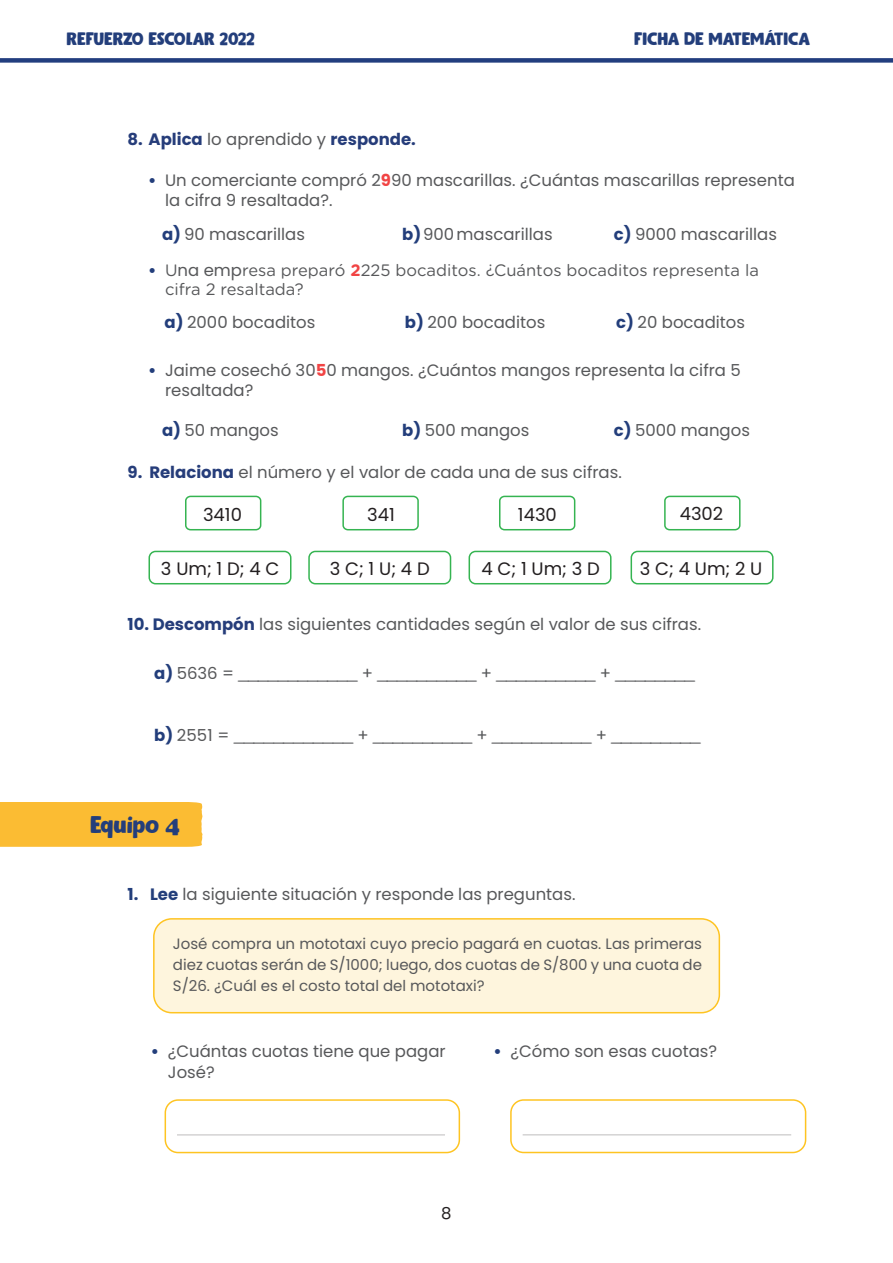
<style>
.page{position:relative;width:893px;height:1263px;background:#fff}
.page>*{position:absolute;margin:0;border:0;box-sizing:border-box;transform-origin:0 0}
.Subtitulo_Poppins{font:24px "Gumbo DEMO";color:#233e7b}
.t1{font:18px "Poppins";color:#231f20}
.t2{font:18px "Gumbo DEMO";color:#233e7b}
.Cuerpo_de_texto_alin{font:16.5px/19.8px "Poppins";color:#57585a}
.Cuerpo_de_texto_alin-2{font:16.5px/19.8px "Gotham Rounded";color:#57585a}
.Cuerpo_de_texto_alin-3{font:700 16.5px "Poppins";color:#263d7a}
.t3{font:16.5px "Poppins";color:#231f20}
.Texto_base{font:15px/21px "Poppins";color:#57585a;text-align:justify}
.s1{font-weight:400;color:#57585a}
.s2{font-weight:700;color:#233e7b}
.s3{font-weight:700;color:#f14444}
.s4{font-family:"Poppins";font-weight:700;color:#233e7b}
.s5{font-family:"Poppins"}
.s6{font-weight:700;color:#263d7a}
.s7{font-family:"Cooper";font-weight:900}
</style>
<div class="page">
<div style="left:0;top:58px;width:893px;height:5px;background:#223e7f"></div>
<div style="left:185px;top:496px;width:76px;height:34px;border:2px solid #35b451;border-radius:5px"></div>
<div style="left:342px;top:496px;width:77px;height:34px;border:2px solid #35b451;border-radius:5px"></div>
<div style="left:499px;top:496px;width:76px;height:34px;border:2px solid #35b451;border-radius:5px"></div>
<div style="left:664px;top:496px;width:76px;height:34px;border:2px solid #35b451;border-radius:5px"></div>
<div style="left:148px;top:551px;width:143px;height:33px;border:2px solid #35b451;border-radius:6px"></div>
<div style="left:308px;top:551px;width:143px;height:33px;border:2px solid #35b451;border-radius:6px"></div>
<div style="left:469px;top:551px;width:142px;height:33px;border:2px solid #35b451;border-radius:6px"></div>
<div style="left:631px;top:551px;width:142px;height:33px;border:2px solid #35b451;border-radius:6px"></div>
<hr style="left:177px;top:1134px;width:268px;height:1px;background:#231f20">
<hr style="left:523px;top:1134px;width:268px;height:1px;background:#231f20">
<div style="left:0;top:802px;width:202px;height:45px;background:#fbbc33"></div>
<div style="left:154px;top:919px;width:565px;height:94px;background:#fef5dd;border-radius:18px"></div>
<div style="left:153px;top:918px;width:567px;height:95px;border:2px solid #fec422;border-radius:18px"></div>
<div style="left:165px;top:1099px;width:295px;height:54px;border:2px solid #fec422;border-radius:13px"></div>
<div style="left:510px;top:1099px;width:296px;height:54px;border:2px solid #fec422;border-radius:13px"></div>
<p class="t2" style="left:67px;top:29px;width:190px">REFUERZO ESCOLAR 2022</p>
<p class="t2" style="left:634px;top:29px;width:177px">FICHA DE MATEMÁTICA</p>
<p class="Cuerpo_de_texto_alin-3" style="left:128px;top:130px;width:290px">8. Aplica <span class="s1">lo aprendido y</span> responde.</p>
<p class="Cuerpo_de_texto_alin" style="left:165px;top:170px;width:631px;text-indent:-17px"><span class="s2">•</span> Un comerciante compró 2<span class="s3">9</span>90 mascarillas. ¿Cuántas mascarillas representa la cifra 9 resaltada?.</p>
<p class="Cuerpo_de_texto_alin" style="left:162px;top:224px;width:145px"><span class="s2">a)</span> 90 mascarillas</p>
<p class="Cuerpo_de_texto_alin" style="left:402px;top:224px;width:152px"><span class="s2">b)</span> 900 mascarillas</p>
<p class="Cuerpo_de_texto_alin" style="left:614px;top:224px;width:165px"><span class="s2">c)</span> 9000 mascarillas</p>
<p class="Cuerpo_de_texto_alin-2" style="left:165px;top:259px;width:595px;text-indent:-17px"><span class="s4">•</span> U<span class="s5">na emp</span>resa preparó <span class="s3">2</span>225 bocaditos. ¿Cuántos bocaditos representa la cifra 2 resaltada?</p>
<p class="Cuerpo_de_texto_alin" style="left:165px;top:312px;width:152px"><span class="s2">a)</span> 2000 bocaditos</p>
<p class="Cuerpo_de_texto_alin" style="left:405px;top:312px;width:142px"><span class="s2">b)</span> 200 bocaditos</p>
<p class="Cuerpo_de_texto_alin" style="left:616px;top:312px;width:130px"><span class="s2">c)</span> 20 bocaditos</p>
<p class="Cuerpo_de_texto_alin" style="left:165px;top:360px;width:577px;text-indent:-17px"><span class="s2">•</span> Jaime cosechó 30<span class="s3">5</span>0 mangos. ¿Cuántos mangos representa la cifra 5 resaltada?</p>
<p class="Cuerpo_de_texto_alin" style="left:162px;top:420px;width:118px"><span class="s2">a)</span> 50 mangos</p>
<p class="Cuerpo_de_texto_alin" style="left:402px;top:420px;width:129px"><span class="s2">b)</span> 500 mangos</p>
<p class="Cuerpo_de_texto_alin" style="left:614px;top:420px;width:138px"><span class="s2">c)</span> 5000 mangos</p>
<p class="Cuerpo_de_texto_alin" style="left:128px;top:462px;width:496px"><span class="s6">9. Relaciona</span> el número y el valor de cada una de sus cifras.</p>
<p class="t1" style="left:203px;top:504px;width:40px">3410</p>
<p class="t1" style="left:367px;top:504px;width:29px">341</p>
<p class="t1" style="left:518px;top:504px;width:40px">1430</p>
<p class="t1" style="left:680px;top:504px;width:45px">4302</p>
<p class="t1" style="left:161px;top:558px;width:120px">3 Um; 1 D; 4 C</p>
<p class="t1" style="left:330px;top:558px;width:101px">3 C; 1 U; 4 D</p>
<p class="t1" style="left:481px;top:558px;width:120px">4 C; 1 Um; 3 D</p>
<p class="t1" style="left:640px;top:558px;width:124px">3 C; 4 Um; 2 U</p>
<p class="Cuerpo_de_texto_alin" style="left:128px;top:614px;width:575px"><span class="s2">10. D</span><span class="s6">escompón</span> las siguientes cantidades según el valor de sus cifras.</p>
<p class="Cuerpo_de_texto_alin-2" style="left:154px;top:662px;width:542px"><span class="s4">a)</span> <span class="s5">5636 =</span> ____________ <span class="s5">+</span> __________ <span class="s5">+</span> __________ <span class="s5">+</span> ________</p>
<p class="Cuerpo_de_texto_alin-2" style="left:154px;top:725px;width:548px"><span class="s4">b)</span> <span class="s5">2551 =</span> ____________ <span class="s5">+</span> __________ <span class="s5">+</span> __________ <span class="s5">+</span> _________</p>
<p class="Subtitulo_Poppins" style="left:90px;top:811px;width:91px">Equipo <span class="s7">4</span></p>
<p class="Cuerpo_de_texto_alin" style="left:128px;top:884px;width:449px"><span class="s2">1. Lee</span> la siguiente situación y responde las preguntas.</p>
<p class="Texto_base" style="left:173px;top:933px;width:531px">José compra un mototaxi cuyo precio pagará en cuotas. Las primeras diez cuotas serán de S/1000; luego, dos cuotas de S/800 y una cuota de S/26. ¿Cuál es el costo total del mototaxi?</p>
<p class="Cuerpo_de_texto_alin" style="left:168px;top:1041px;width:279px;line-height:21px;text-indent:-17px"><span class="s2">•</span> ¿Cuántas cuotas tiene que pagar<br>José?</p>
<p class="Cuerpo_de_texto_alin" style="left:494px;top:1041px;width:225px"><span class="s2">•</span> ¿Cómo son esas cuotas?</p>
<p class="t3" style="left:441px;top:1203px;width:12px">8</p>
</div>
